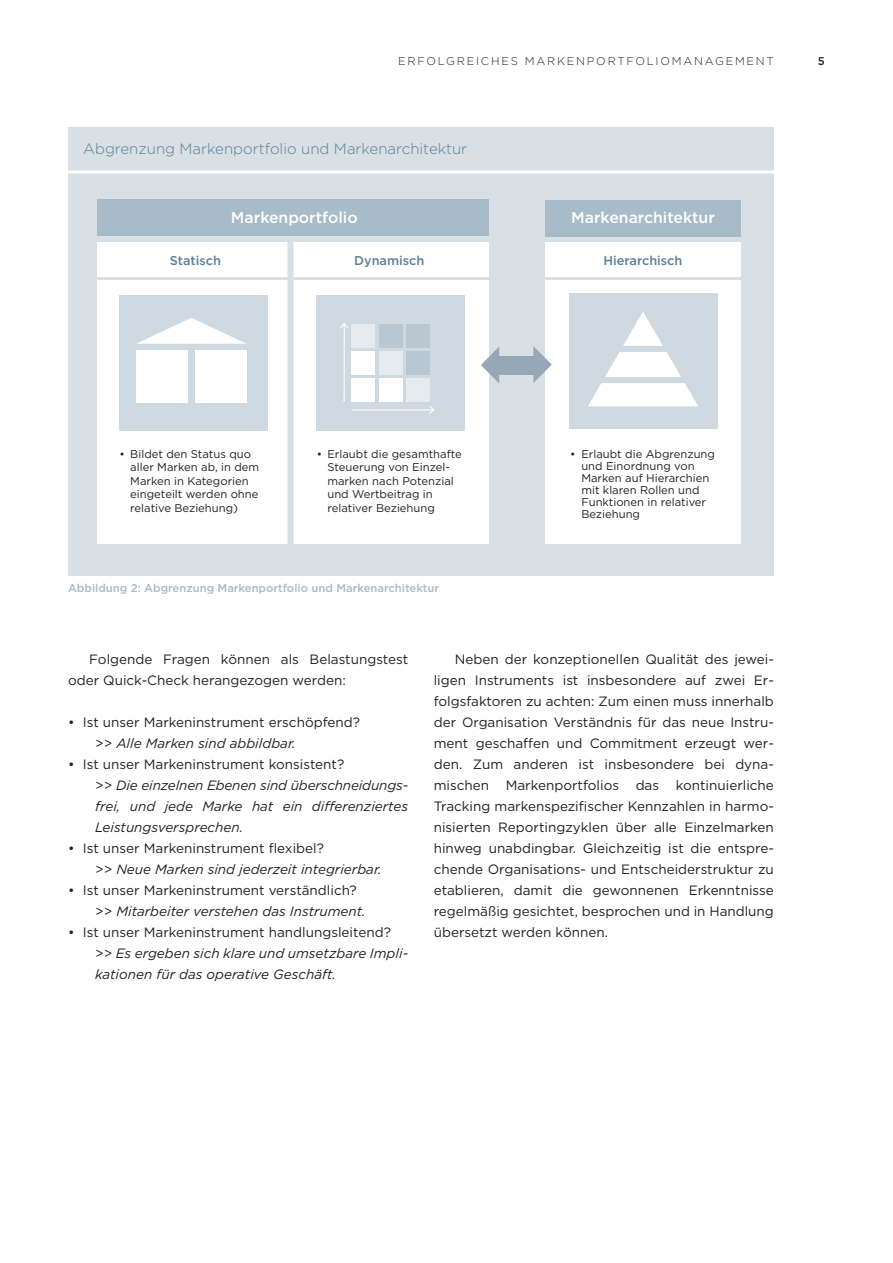
<style>
.page{position:relative;width:893px;height:1263px;background:#fff}
.page>*{position:absolute;margin:0;border:0;box-sizing:border-box;transform-origin:0 0}
.t1{font:500 15.75px "Gotham";color:#fff}
.t2{font:300 15px "Gotham";color:#5b7f95}
.t3{font:13.5px/21px "Gotham";color:#231f20}
.t4{font:italic 13.5px/21px "Gotham";color:#231f20}
.t5{font:500 12.75px "Gotham";color:#5b7f95}
.t6{font:11.25px/13.5px "Gotham";color:#231f20}
.t7{font:500 11.25px "Gotham";color:#a7bbc8}
.t8{font:300 11.25px "Gotham";letter-spacing:.16em;color:#231f20}
.t9{font:500 11.25px "Gotham";color:#231f20}
.s1{font-style:italic}
.s2{font-style:normal}
</style>
<div class="page">
<div style="left:68px;top:128px;width:706px;height:448px;background:#d8e0e6"></div>
<hr style="left:68px;top:170px;width:706px;height:3px;background:#fff">
<div style="left:98px;top:243px;width:391px;height:301px;background:#fff"></div>
<div style="left:545px;top:243px;width:196px;height:301px;background:#fff"></div>
<hr style="left:88px;top:277px;width:672px;height:3px;background:#d8e0e6">
<div style="left:287px;top:183px;width:6px;height:389px;background:#d8e0e6"></div>
<div style="left:98px;top:199px;width:391px;height:37px;background:#a7bbc8"></div>
<div style="left:119px;top:295px;width:148px;height:135px;background:#cfd9e1"></div>
<div style="left:196px;top:351px;width:51px;height:52px;background:#fff"></div>
<svg style="left:137px;top:318px;width:109px;height:26px"></svg>
<div style="left:136px;top:350px;width:51px;height:53px;background:#fff"></div>
<div style="left:316px;top:295px;width:148px;height:135px;background:#cfd9e1"></div>
<div style="left:569px;top:293px;width:148px;height:135px;background:#cfd9e1"></div>
<svg style="left:588px;top:312px;width:110px;height:94px"></svg>
<div style="left:616px;top:346px;width:54px;height:6px;background:#cfd9e1"></div>
<div style="left:594px;top:377px;width:98px;height:6px;background:#cfd9e1"></div>
<div style="left:545px;top:200px;width:196px;height:37px;background:#a7bbc8"></div>
<div style="left:407px;top:379px;width:23px;height:23px;background:#e6ebef"></div>
<div style="left:379px;top:379px;width:23px;height:23px;background:#fff"></div>
<div style="left:351px;top:379px;width:24px;height:23px;background:#fff"></div>
<div style="left:407px;top:352px;width:23px;height:23px;background:#bac8d4"></div>
<div style="left:379px;top:352px;width:23px;height:23px;background:#e6ebef"></div>
<div style="left:351px;top:352px;width:24px;height:23px;background:#fff"></div>
<div style="left:407px;top:325px;width:23px;height:23px;background:#bac8d4"></div>
<div style="left:379px;top:325px;width:23px;height:23px;background:#bac8d4"></div>
<div style="left:351px;top:325px;width:24px;height:23px;background:#e6ebef"></div>
<hr style="left:351px;top:409px;width:83px;height:1px;background:#fff">
<svg style="left:428px;top:406px;width:6px;height:8px"></svg>
<hr style="left:344px;top:324px;width:1px;height:78px;background:#fff">
<svg style="left:340px;top:323px;width:8px;height:7px"></svg>
<div style="left:494px;top:356px;width:43px;height:19px;background:#96a7b7"></div>
<svg style="left:481px;top:347px;width:18px;height:36px"></svg>
<svg style="left:533px;top:346px;width:19px;height:37px"></svg>
<p class="t8" style="left:398px;top:55px;width:338px">Erfolgreiches Marke nportfoliom anageme</p>
<p class="t8" style="left:756px;top:55px;width:19px">nt</p>
<p class="t9" style="left:818px;top:54px;width:8px">5</p>
<p class="t2" style="left:83px;top:141px;width:386px">Abgrenzung Markenportfolio und Markenarchitektur</p>
<p class="t1" style="left:231px;top:208px;width:128px">Markenportfolio</p>
<p class="t1" style="left:571px;top:208px;width:145px">Markenarchitektur</p>
<p class="t5" style="left:170px;top:253px;width:53px">Statisch</p>
<p class="t5" style="left:354px;top:253px;width:72px">Dynamisch</p>
<p class="t5" style="left:604px;top:253px;width:80px">Hierarchisch</p>
<p class="t6" style="left:327px;top:447px;width:136px">Erlaubt die gesamthafte<br>Steuerung von Einzel&shy;marken nach Potenzial und Wertbeitrag in relativer Beziehung</p>
<p class="t6" style="left:130px;top:447px;width:131px">Bildet den Status quo aller Marken ab, in dem<br>Marken in Kategorien eingeteilt werden ohne relative Beziehung)</p>
<p class="t6" style="left:581px;top:447px;width:135px;line-height:12px">Erlaubt die Abgrenzung und Einordnung von<br>Marken auf Hierarchien mit klaren Rollen und<br>Funktionen in relativer<br>Beziehung</p>
<p class="t6" style="left:120px;top:447px;width:7px">•</p>
<p class="t6" style="left:317px;top:447px;width:7px">•</p>
<p class="t6" style="left:570px;top:447px;width:7px">•</p>
<p class="t7" style="left:68px;top:582px;width:372px">Abbildung 2: Abgrenzung Markenportfolio und Markenarchitektur</p>
<p class="t3" style="left:68px;top:649px;width:342px;text-indent:21px">Folgende Fragen können als Belastungstest oder Quick-Check herangezogen werden:</p>
<p class="t3" style="left:95px;top:712px;width:266px;text-indent:-27px">• Ist unser Markeninstrument erschöpfend? &gt;&gt; <span class="s1">Alle Marken sind abbildbar.</span></p>
<p class="t4" style="left:95px;top:754px;width:315px;text-indent:-27px"><span class="s2">• Ist unser Markeninstrument konsistent?<br>&gt;&gt;</span> Die einzelnen Ebenen sind überschneidungs&shy;frei, und jede Marke hat ein differenziertes Leistungsversprechen.</p>
<p class="t3" style="left:95px;top:838px;width:288px;text-indent:-27px">• Ist unser Markeninstrument flexibel?<br>&gt;&gt; <span class="s1">Neue Marken sind jederzeit integrierbar.</span></p>
<p class="t3" style="left:95px;top:880px;width:272px;text-indent:-27px">• Ist unser Markeninstrument verständlich? &gt;&gt; <span class="s1">Mitarbeiter verstehen das Instrument.</span></p>
<p class="t4" style="left:95px;top:922px;width:315px;text-indent:-27px"><span class="s2">• Ist unser Markeninstrument handlungsleitend? &gt;&gt;</span> Es ergeben sich klare und umsetzbare Impli&shy;kationen für das operative Geschäft.</p>
<p class="t3" style="left:434px;top:649px;width:342px;text-align:justify;text-indent:21px">Neben der konzeptionellen Qualität des jewei&shy;ligen Instruments ist insbesondere auf zwei Er&shy;folgsfaktoren zu achten: Zum einen muss innerhalb der Organisation Verständnis für das neue Instru&shy;ment geschaffen und Commitment erzeugt wer&shy;den. Zum anderen ist insbesondere bei dyna&shy;mischen Markenportfolios das kontinuierliche Tracking markenspezifischer Kennzahlen in harmo&shy;nisierten Reportingzyklen über alle Einzelmarken hinweg unabdingbar. Gleichzeitig ist die entspre&shy;chende Organisations- und Entscheiderstruktur zu etablieren, damit die gewonnenen Erkenntnisse regelmäßig gesichtet, besprochen und in Handlung übersetzt werden können.</p>
</div>
